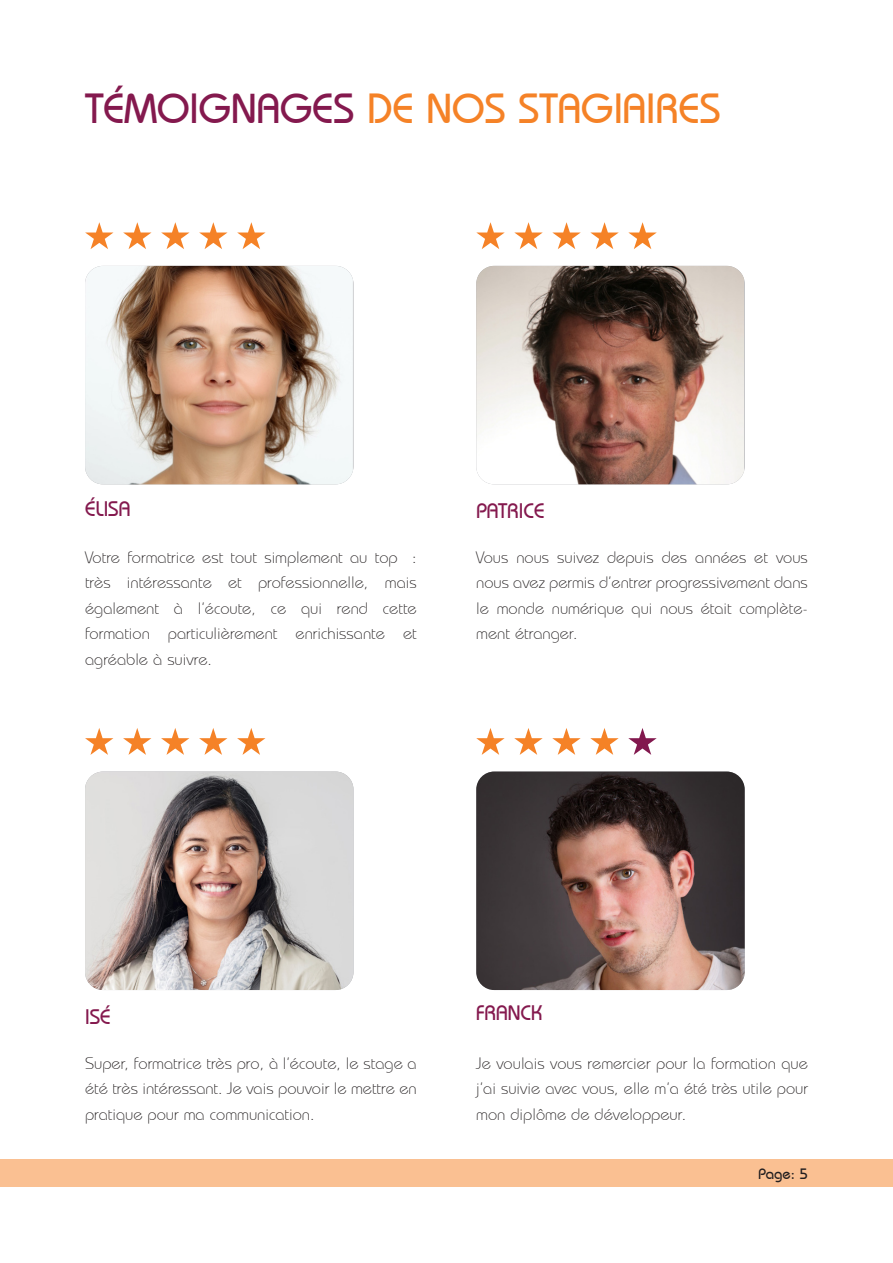
<style>
.page{position:relative;width:893px;height:1263px;background:#fff}
.page>*{position:absolute;margin:0;border:0;box-sizing:border-box;transform-origin:0 0}
.Paragraph_Style_2{font:500 42px "Bordeaux";color:#f58227}
.Paragraph_Style_18{font:500 21px "Bordeaux";color:#84194e}
.Paragraph_Style_10{font:300 16.5px/25.5px "Bordeaux";color:#231f20;text-align:justify}
.t1{font:500 15px "Bordeaux";color:#231f20}
.s1{color:#84194e}
</style>
<div class="page">
<div style="left:0;top:1159px;width:893px;height:27px;background:#fac092"></div>
<img style="left:476px;top:266px;width:268px;height:218px">
<svg style="left:476px;top:222px;width:29px;height:27px"></svg>
<svg style="left:552px;top:222px;width:29px;height:27px"></svg>
<svg style="left:514px;top:222px;width:29px;height:27px"></svg>
<svg style="left:590px;top:222px;width:29px;height:27px"></svg>
<svg style="left:628px;top:222px;width:29px;height:27px"></svg>
<img style="left:85px;top:266px;width:268px;height:218px">
<svg style="left:85px;top:222px;width:28px;height:27px"></svg>
<svg style="left:161px;top:222px;width:29px;height:27px"></svg>
<svg style="left:123px;top:222px;width:28px;height:27px"></svg>
<svg style="left:199px;top:222px;width:29px;height:27px"></svg>
<svg style="left:237px;top:222px;width:29px;height:27px"></svg>
<img style="left:476px;top:771px;width:269px;height:219px">
<svg style="left:476px;top:728px;width:29px;height:27px"></svg>
<svg style="left:552px;top:728px;width:29px;height:27px"></svg>
<svg style="left:514px;top:728px;width:29px;height:27px"></svg>
<svg style="left:590px;top:728px;width:29px;height:27px"></svg>
<svg style="left:628px;top:728px;width:29px;height:27px"></svg>
<svg style="left:85px;top:728px;width:28px;height:27px"></svg>
<svg style="left:161px;top:728px;width:28px;height:27px"></svg>
<svg style="left:123px;top:728px;width:28px;height:27px"></svg>
<svg style="left:199px;top:728px;width:28px;height:27px"></svg>
<svg style="left:237px;top:728px;width:28px;height:27px"></svg>
<img style="left:85px;top:771px;width:268px;height:219px">
<p class="Paragraph_Style_2" style="left:85px;top:85px;width:637px"><span class="s1">TÉMOIGNAGES</span> DE NOS STAGIAIRES</p>
<p class="Paragraph_Style_18" style="left:85px;top:497px;width:47px">ÉLISA</p>
<p class="Paragraph_Style_10" style="left:85px;top:545px;width:333px">Votre formatrice est tout simplement au top : très intéressante et professionnelle, mais également à l’écoute, ce qui rend cette formation particulièrement enrichissante et agréable à suivre.</p>
<p class="Paragraph_Style_18" style="left:476px;top:499px;width:70px">PATRICE</p>
<p class="Paragraph_Style_10" style="left:476px;top:545px;width:333px">Vous nous suivez depuis des années et vous nous avez permis d’entrer progressivement dans le monde numérique qui nous était complète&shy;ment étranger.</p>
<p class="Paragraph_Style_18" style="left:85px;top:1005px;width:27px">ISÉ</p>
<p class="Paragraph_Style_10" style="left:85px;top:1050px;width:333px">Super, formatrice très pro, à l’écoute, le stage a été très intéressant. Je vais pouvoir le mettre en pratique pour ma communication.</p>
<p class="Paragraph_Style_18" style="left:476px;top:1001px;width:68px">FRANCK</p>
<p class="Paragraph_Style_10" style="left:476px;top:1050px;width:333px">Je voulais vous remercier pour la formation que j’ai suivie avec vous, elle m’a été très utile pour mon diplôme de développeur.</p>
<p class="t1" style="left:758px;top:1165px;width:51px">Page: 5</p>
</div>
